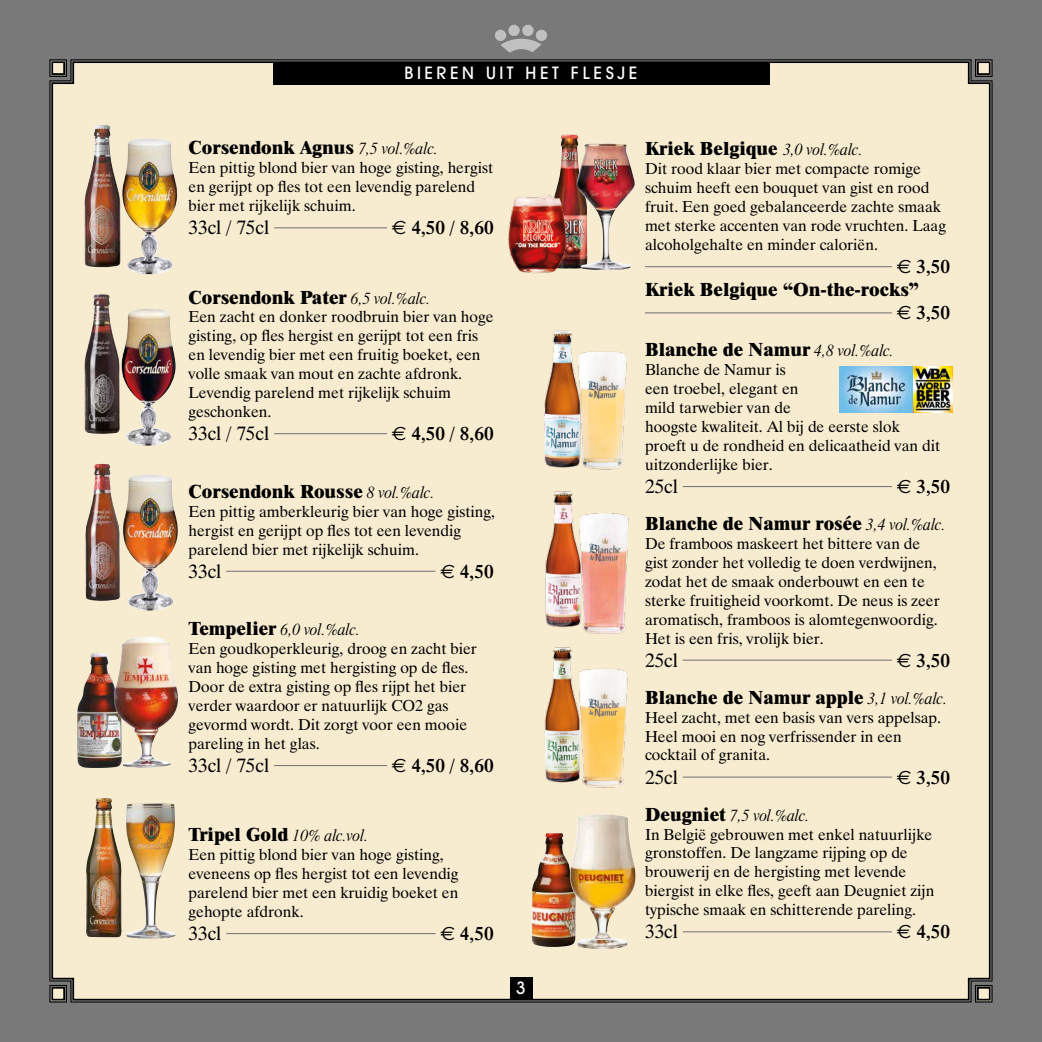
<style>
.page{position:relative;width:1042px;height:1042px;background:#797979}
.page>*{position:absolute;margin:0;border:0;box-sizing:border-box;transform-origin:0 0}
.t1{font:800 19.25px/37.1px "Dutch 801 BT";color:#000;text-align:right}
.t2{font:600 19.25px "Dutch 801 BT";color:#000}
.t3{font:19.25px "Dutch 801 BT";color:#000}
.t4{font:500 17.5px "Avant Garde IT Cby BT";letter-spacing:.2em;color:#fff}
.t5{font:15.75px/18.9px "Dutch 801 BT";color:#000}
.t6{font:15.75px "Dutch 801 BT Italic Headline";color:#000}
.s1{font-family:"Dutch 801 BT Italic Headline";font-weight:400;font-size:15.75px}
.s2{font-family:"Euro Sans";font-weight:400}
.s3{font-family:"Dutch 801 BT";font-weight:800;font-size:19.25px}
.s4{font-weight:600}
</style>
<div class="page">
<div style="left:50px;top:60px;width:941px;height:941px;background:#f7ebd0"></div>
<hr style="left:274px;top:227px;width:113px;height:1px;background:#797979">
<hr style="left:274px;top:433px;width:113px;height:1px;background:#797979">
<hr style="left:226px;top:571px;width:209px;height:1px;background:#797979">
<hr style="left:274px;top:765px;width:113px;height:1px;background:#797979">
<hr style="left:226px;top:933px;width:209px;height:1px;background:#797979">
<hr style="left:645px;top:266px;width:247px;height:1px;background:#797979">
<hr style="left:645px;top:312px;width:247px;height:1px;background:#797979">
<hr style="left:683px;top:486px;width:209px;height:1px;background:#797979">
<hr style="left:683px;top:659px;width:209px;height:2px;background:#797979">
<hr style="left:683px;top:776px;width:209px;height:1px;background:#797979">
<hr style="left:683px;top:931px;width:209px;height:1px;background:#797979">
<div style="left:273px;top:62px;width:496px;height:22px;background:#000"></div>
<div style="left:510px;top:977px;width:22px;height:22px;background:#000"></div>
<img style="left:84px;top:294px;width:36px;height:141px">
<img style="left:119px;top:309px;width:58px;height:137px">
<img style="left:84px;top:125px;width:37px;height:143px">
<img style="left:120px;top:138px;width:61px;height:136px">
<img style="left:77px;top:637px;width:101px;height:131px">
<img style="left:85px;top:464px;width:35px;height:137px">
<img style="left:120px;top:474px;width:61px;height:136px">
<img style="left:531px;top:833px;width:38px;height:114px">
<img style="left:569px;top:814px;width:68px;height:135px">
<img style="left:540px;top:328px;width:44px;height:142px">
<img style="left:573px;top:348px;width:58px;height:125px">
<img style="left:541px;top:489px;width:44px;height:140px">
<img style="left:574px;top:508px;width:58px;height:125px">
<img style="left:541px;top:645px;width:43px;height:140px">
<img style="left:575px;top:664px;width:58px;height:125px">
<div style="left:495px;top:30px;width:11px;height:11px;background:#c1c0c0;border-radius:50%"></div>
<div style="left:508px;top:25px;width:12px;height:11px;background:#c1c0c0;border-radius:50%"></div>
<div style="left:536px;top:30px;width:11px;height:11px;background:#c1c0c0;border-radius:50%"></div>
<div style="left:522px;top:25px;width:11px;height:11px;background:#c1c0c0;border-radius:50%"></div>
<svg style="left:501px;top:39px;width:40px;height:14px"></svg>
<svg style="left:49px;top:985px;width:18px;height:17px"></svg>
<div style="left:51px;top:987px;width:14px;height:13px;border:2px solid #000"></div>
<svg style="left:975px;top:985px;width:17px;height:17px"></svg>
<div style="left:977px;top:987px;width:13px;height:13px;border:2px solid #000"></div>
<svg style="left:975px;top:59px;width:17px;height:18px"></svg>
<div style="left:977px;top:61px;width:13px;height:14px;border:2px solid #000"></div>
<svg style="left:49px;top:59px;width:18px;height:18px"></svg>
<div style="left:51px;top:61px;width:14px;height:14px;border:2px solid #000"></div>
<img style="left:840px;top:367px;width:112px;height:46px">
<img style="left:86px;top:798px;width:36px;height:139px">
<img style="left:126px;top:803px;width:50px;height:136px">
<img style="left:552px;top:135px;width:35px;height:134px">
<img style="left:576px;top:143px;width:59px;height:127px">
<img style="left:506px;top:192px;width:62px;height:83px">
<p class="t4" style="left:404px;top:62px;width:234px">BIEREN UIT HET FLESJE</p>
<p class="t1" style="left:189px;top:129px;width:251px">Corsendonk Agnus <span class="s1">7,5 vol.%alc.</span></p>
<p class="t5" style="left:189px;top:158px;width:306px">Een pittig blond bier van hoge gisting, hergist en gerijpt op fles tot een levendig parelend bier met rijkelijk schuim.</p>
<p class="t3" style="left:189px;top:216px;width:82px">33cl / 75cl</p>
<p class="t2" style="left:392px;top:216px;width:103px"><span class="s2">€</span> 4,50 / 8,60</p>
<p class="t1" style="left:189px;top:278px;width:243px">Corsendonk Pater <span class="s1">6,5 vol.%alc.</span></p>
<p class="t5" style="left:189px;top:307px;width:307px">Een zacht en donker roodbruin bier van hoge gisting, op fles hergist en gerijpt tot een fris en levendig bier met een fruitig boeket, een volle smaak van mout en zachte afdronk.<br>Levendig parelend met rijkelijk schuim geschonken.</p>
<p class="t3" style="left:189px;top:421px;width:82px">33cl / 75cl</p>
<p class="t2" style="left:392px;top:421px;width:103px"><span class="s2">€</span> 4,50 / 8,60</p>
<p class="t1" style="left:189px;top:472px;width:248px">Corsendonk Rousse <span class="s1">8 vol.%alc.</span></p>
<p class="t5" style="left:189px;top:502px;width:308px">Een pittig amberkleurig bier van hoge gisting, hergist en gerijpt op fles tot een levendig parelend bier met rijkelijk schuim.</p>
<p class="t3" style="left:189px;top:559px;width:34px">33cl</p>
<p class="t2" style="left:440px;top:559px;width:55px"><span class="s2">€</span> 4,50</p>
<p class="t6" style="left:189px;top:620px;width:173px"><span class="s3">Tempelier</span> 6,0 vol.%alc.</p>
<p class="t5" style="left:188px;top:639px;width:290px">Een goudkoperkleurig, droog en zacht bier van hoge gisting met hergisting op de fles.<br>Door de extra gisting op fles rijpt het bier verder waardoor er natuurlijk CO2 gas gevormd wordt. Dit zorgt voor een mooie pareling in het glas.</p>
<p class="t3" style="left:189px;top:753px;width:82px">33cl / 75cl</p>
<p class="t2" style="left:392px;top:753px;width:103px"><span class="s2">€</span> 4,50 / 8,60</p>
<p class="t6" style="left:189px;top:826px;width:181px"><span class="s3">Tripel Gold</span> 10% alc.vol.</p>
<p class="t5" style="left:189px;top:845px;width:272px">Een pittig blond bier van hoge gisting, eveneens op fles hergist tot een levendig parelend bier met een kruidig boeket en gehopte afdronk.</p>
<p class="t3" style="left:189px;top:921px;width:34px">33cl</p>
<p class="t2" style="left:440px;top:921px;width:55px"><span class="s2">€</span> 4,50</p>
<p class="t4" style="left:516px;top:977px;width:12px">3</p>
<p class="t1" style="left:645px;top:130px;width:219px">Kriek Belgique <span class="s1">3,0 vol.%alc.</span></p>
<p class="t5" style="left:645px;top:159px;width:302px">Dit rood klaar bier met compacte romige schuim heeft een bouquet van gist en rood fruit. Een goed gebalanceerde zachte smaak met sterke accenten van rode vruchten. Laag alcoholgehalte en minder caloriën.</p>
<p class="t2" style="left:897px;top:255px;width:55px"><span class="s2">€</span> 3,50</p>
<p class="t1" style="left:645px;top:271px;width:275px">Kriek Belgique “On-the-rocks”</p>
<p class="t2" style="left:897px;top:301px;width:55px"><span class="s2">€</span> 3,50</p>
<p class="t1" style="left:645px;top:331px;width:250px">Blanche de Namur <span class="s1">4,8 vol.%alc.</span></p>
<p class="t5" style="left:645px;top:360px;width:297px">Blanche de Namur is<br>een troebel, elegant en<br>mild tarwebier van de<br>hoogste kwaliteit. Al bij de eerste slok proeft u de rondheid en delicaatheid van dit uitzonderlijke bier.</p>
<p class="t3" style="left:645px;top:474px;width:34px">25cl</p>
<p class="t1" style="left:645px;top:467px;width:307px"><span class="s2">€</span> <span class="s4">3,50<br></span>Blanche de Namur rosée <span class="s1">3,4 vol.%alc.</span></p>
<p class="t5" style="left:645px;top:534px;width:296px">De framboos maskeert het bittere van de gist zonder het volledig te doen verdwijnen, zodat het de smaak onderbouwt en een te sterke fruitigheid voorkomt. De neus is zeer aromatisch, framboos is alomtegenwoordig.<br>Het is een fris, vrolijk bier.</p>
<p class="t3" style="left:645px;top:648px;width:34px">25cl</p>
<p class="t1" style="left:645px;top:641px;width:307px"><span class="s2">€</span> <span class="s4">3,50<br></span>Blanche de Namur apple <span class="s1">3,1 vol.%alc.</span></p>
<p class="t5" style="left:645px;top:707px;width:297px">Heel zacht, met een basis van vers appelsap.<br>Heel mooi en nog verfrissender in een cocktail of granita.</p>
<p class="t3" style="left:645px;top:765px;width:34px">25cl</p>
<p class="t2" style="left:897px;top:765px;width:55px"><span class="s2">€</span> 3,50</p>
<p class="t6" style="left:645px;top:805px;width:166px"><span class="s3">Deugniet</span> 7,5 vol.%alc.</p>
<p class="t5" style="left:645px;top:824px;width:291px">In België gebrouwen met enkel natuurlijke gronstoffen. De langzame rijping op de brouwerij en de hergisting met levende biergist in elke fles, geeft aan Deugniet zijn typische smaak en schitterende pareling.</p>
<p class="t3" style="left:645px;top:919px;width:34px">33cl</p>
<p class="t2" style="left:897px;top:920px;width:55px"><span class="s2">€</span> 4,50</p>
</div>
